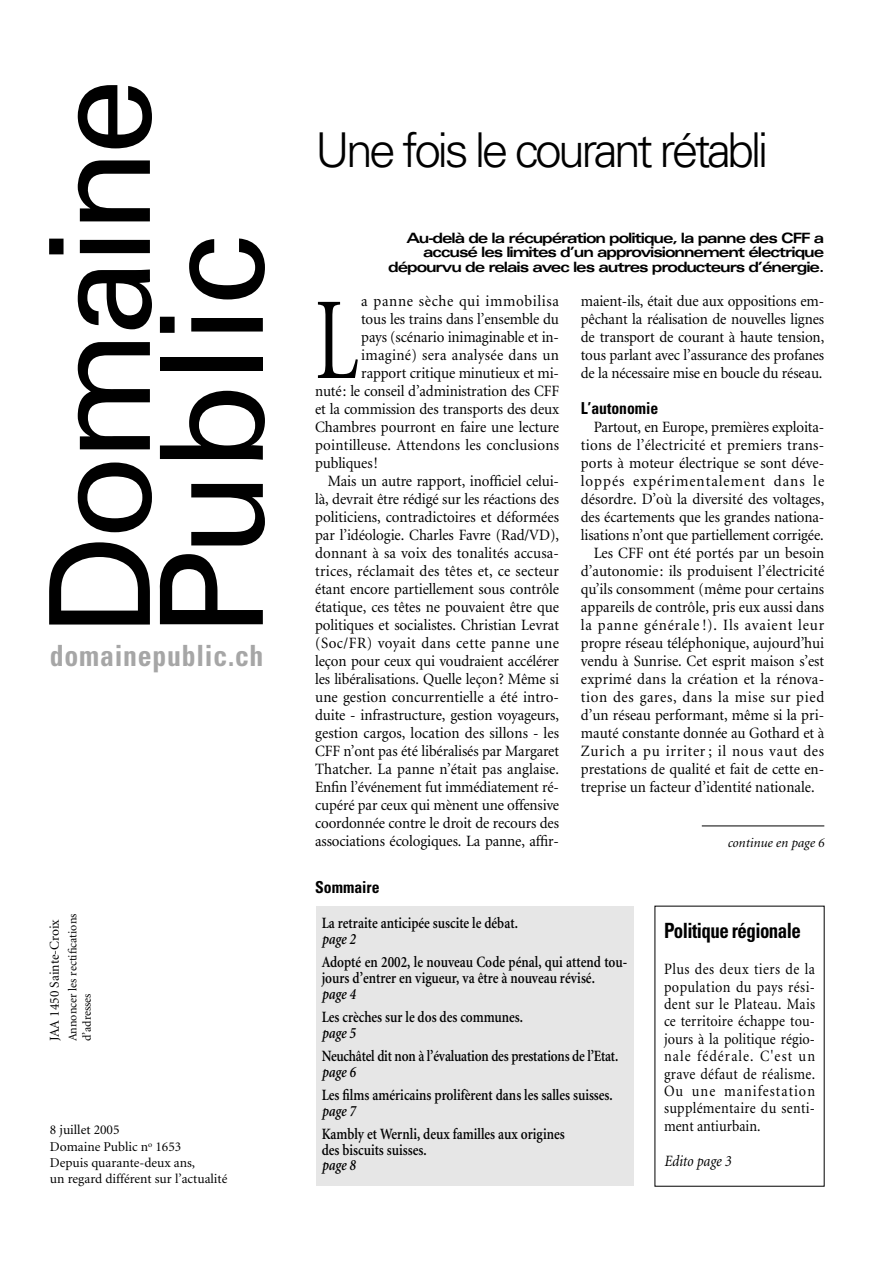
<style>
.page{position:relative;width:893px;height:1263px;background:#fff}
.page>*{position:absolute;margin:0;border:0;box-sizing:border-box;transform-origin:0 0}
.t1{font:142.5px "Univers";color:#000}
.t2{font:139.5px "Univers";letter-spacing:-.05em;color:#000}
.t3{font:117.15px "Minion";color:#000;scale:.7 1}
.t4{font:300 48px "Univers";letter-spacing:-.075em;color:#000}
.t5{font:700 condensed 29.25px "Univers";letter-spacing:.025em;color:#a6a6a6;scale:.95 1}
.t6{font:700 condensed 21px "Univers";letter-spacing:-.03em;color:#000;scale:.9 1}
.t7{font:700 condensed 16.5px "Univers";color:#000;scale:.95 1}
.t8{font:15.75px/18px "Minion";color:#000;text-align:justify;scale:.95 1}
.t9{font:600 15.75px/15.8px "Minion";color:#000;scale:.85 1}
.t10{font:15.75px/17.4px "Minion";color:#000;text-align:justify;scale:.9 1}
.t11{font:15.75px "Minion";letter-spacing:.045em;color:#000;scale:.95 1}
.t12{font:15.75px "Minion";letter-spacing:.055em;color:#000;scale:.95 1}
.t13{font:15.75px "Minion";letter-spacing:.02em;color:#000;scale:.95 1}
.t14{font:15.75px "Minion";letter-spacing:.03em;color:#000;scale:.95 1}
.t15{font:15.75px "Minion";letter-spacing:.04em;color:#000;scale:.95 1}
.t16{font:italic 600 15.75px "Minion";color:#000;scale:.85 1}
.t17{font:15.75px "Minion";letter-spacing:.065em;color:#000;scale:.95 1}
.t18{font:italic 15.75px "Minion";color:#000;scale:.9 1}
.t19{font:700 expanded 14.25px/14.2px "Univers";letter-spacing:-.075em;color:#000;text-align:right}
.t20{font:13.5px/16.2px "Minion";color:#000}
.t21{font:italic 13.5px "Minion";color:#000}
.t22{font:12px/14.4px "Minion";color:#000}
</style>
<div class="page">
<div style="left:316px;top:906px;width:317px;height:280px;background:#e6e6e6"></div>
<hr style="left:701px;top:826px;width:123px;height:1px;background:#000">
<h2 class="t2" style="left:49px;top:637px;width:560px;rotate:-90deg">Domaine</h2>
<h1 class="t1" style="left:160px;top:637px;width:404px;rotate:-90deg">Public</h1>
<h3 class="t5" style="left:50px;top:645px;width:226px">domainepublic.ch</h3>
<p class="t22" style="left:66px;top:1041px;width:129px;rotate:-90deg">Annoncer les rectifications d’adresses</p>
<p class="t20" style="left:47px;top:1041px;width:124px;rotate:-90deg">JAA 1450 Sainte-Croix</p>
<p class="t20" style="left:50px;top:1123px;width:179px">8 juillet 2005<br>Domaine Public n<sup>o</sup> 1653<br>Depuis quarante-deux ans,<br>un regard différent sur l’actualité</p>
<h3 class="t4" style="left:315px;top:132px;width:455px">Une fois le courant rétabli</h3>
<p class="t19" style="left:388px;top:232px;width:437px">Au-delà de la récupération politique, la panne des CFF a accusé les limites d’un approvisionnement électrique dépourvu de relais avec les autres producteurs d’énergie.</p>
<h3 class="t3" style="left:315px;top:295px;width:64px">L</h3>
<p class="t11" style="left:361px;top:295px;width:210px">a panne sèche qui immobilisa</p>
<p class="t8" style="left:361px;top:311px;width:210px">tous les trains dans l’ensemble du</p>
<p class="t8" style="left:361px;top:329px;width:210px">pays (scénario inimaginable et in-</p>
<p class="t8" style="left:361px;top:347px;width:209px">imaginé) sera analysée dans un</p>
<p class="t8" style="left:361px;top:365px;width:210px">rapport critique minutieux et mi-</p>
<p class="t8" style="left:315px;top:383px;width:258px">nuté: le conseil d’administration des CFF</p>
<p class="t8" style="left:315px;top:401px;width:258px">et la commission des transports des deux</p>
<p class="t8" style="left:315px;top:419px;width:258px">Chambres pourront en faire une lecture</p>
<p class="t8" style="left:315px;top:437px;width:258px">pointilleuse. Attendons les conclusions</p>
<p class="t8" style="left:315px;top:455px;width:68px">publiques!</p>
<p class="t8" style="left:328px;top:473px;width:245px">Mais un autre rapport, inofficiel celui-</p>
<p class="t8" style="left:315px;top:491px;width:258px">là, devrait être rédigé sur les réactions des</p>
<p class="t8" style="left:315px;top:509px;width:258px">politiciens, contradictoires et déformées</p>
<p class="t8" style="left:315px;top:527px;width:258px">par l’idéologie. Charles Favre (Rad/VD),</p>
<p class="t8" style="left:315px;top:545px;width:258px">donnant à sa voix des tonalités accusa-</p>
<p class="t8" style="left:315px;top:563px;width:258px">trices, réclamait des têtes et, ce secteur</p>
<p class="t8" style="left:315px;top:581px;width:258px">étant encore partiellement sous contrôle</p>
<p class="t8" style="left:315px;top:599px;width:258px">étatique, ces têtes ne pouvaient être que</p>
<p class="t8" style="left:315px;top:617px;width:258px">politiques et socialistes. Christian Levrat</p>
<p class="t14" style="left:315px;top:637px;width:258px">(Soc/FR) voyait dans cette panne une</p>
<p class="t8" style="left:315px;top:653px;width:258px">leçon pour ceux qui voudraient accélérer</p>
<p class="t8" style="left:315px;top:671px;width:258px">les libéralisations. Quelle leçon? Même si</p>
<p class="t8" style="left:315px;top:689px;width:258px">une gestion concurrentielle a été intro-</p>
<p class="t8" style="left:315px;top:707px;width:258px">duite - infrastructure, gestion voyageurs,</p>
<p class="t8" style="left:315px;top:725px;width:258px">gestion cargos, location des sillons - les</p>
<p class="t8" style="left:315px;top:743px;width:258px">CFF n’ont pas été libéralisés par Margaret</p>
<p class="t8" style="left:315px;top:761px;width:258px">Thatcher. La panne n’était pas anglaise.</p>
<p class="t8" style="left:315px;top:779px;width:258px">Enfin l’événement fut immédiatement ré-</p>
<p class="t8" style="left:315px;top:797px;width:258px">cupéré par ceux qui mènent une offensive</p>
<p class="t8" style="left:315px;top:815px;width:258px">coordonnée contre le droit de recours des</p>
<p class="t8" style="left:315px;top:833px;width:258px">associations écologiques. La panne, affir-</p>
<p class="t7" style="left:315px;top:881px;width:69px">Sommaire</p>
<p class="t8" style="left:581px;top:293px;width:258px">maient-ils, était due aux oppositions em&shy;pêchant la réalisation de nouvelles lignes de transport de courant à haute tension, tous parlant avec l’assurance des profanes de la nécessaire mise en boucle du réseau.</p>
<p class="t7" style="left:581px;top:402px;width:83px">L’autonomie</p>
<p class="t8" style="left:593px;top:419px;width:244px">Partout, en Europe, premières exploita-</p>
<p class="t8" style="left:581px;top:437px;width:257px">tions de l’électricité et premiers trans-</p>
<p class="t8" style="left:581px;top:455px;width:258px">ports à moteur électrique se sont déve-</p>
<p class="t17" style="left:581px;top:475px;width:258px">loppés expérimentalement dans le</p>
<p class="t8" style="left:581px;top:491px;width:258px">désordre. D’où la diversité des voltages,</p>
<p class="t8" style="left:581px;top:509px;width:258px">des écartements que les grandes nationa-</p>
<p class="t8" style="left:581px;top:527px;width:257px">lisations n’ont que partiellement corrigée.</p>
<p class="t8" style="left:593px;top:545px;width:244px">Les CFF ont été portés par un besoin</p>
<p class="t8" style="left:581px;top:563px;width:258px">d’autonomie: ils produisent l’électricité</p>
<p class="t8" style="left:581px;top:581px;width:257px">qu’ils consomment (même pour certains</p>
<p class="t8" style="left:581px;top:599px;width:257px">appareils de contrôle, pris eux aussi dans</p>
<p class="t12" style="left:581px;top:619px;width:257px">la panne générale !). Ils avaient leur</p>
<p class="t8" style="left:581px;top:635px;width:258px">propre réseau téléphonique, aujourd’hui</p>
<p class="t8" style="left:581px;top:653px;width:258px">vendu à Sunrise. Cet esprit maison s’est</p>
<p class="t13" style="left:581px;top:673px;width:257px">exprimé dans la création et la rénova-</p>
<p class="t15" style="left:581px;top:691px;width:258px">tion des gares, dans la mise sur pied</p>
<p class="t8" style="left:581px;top:707px;width:257px">d’un réseau performant, même si la pri-</p>
<p class="t8" style="left:581px;top:725px;width:258px">mauté constante donnée au Gothard et à</p>
<p class="t11" style="left:581px;top:745px;width:258px">Zurich a pu irriter ; il nous vaut des</p>
<p class="t8" style="left:581px;top:761px;width:258px">prestations de qualité et fait de cette en-</p>
<p class="t8" style="left:581px;top:779px;width:247px">treprise un facteur d’identité nationale.</p>
<p class="t21" style="left:727px;top:837px;width:98px">continue en page 6</p>
<p class="t9" style="left:322px;top:917px;width:232px">La retraite anticipée suscite le débat.</p>
<p class="t16" style="left:322px;top:933px;width:42px">page 2</p>
<p class="t9" style="left:322px;top:956px;width:361px">Adopté en 2002, le nouveau Code pénal, qui attend tou&shy;jours d’entrer en vigueur, va être à nouveau révisé.</p>
<p class="t16" style="left:322px;top:988px;width:42px">page 4</p>
<p class="t9" style="left:322px;top:1010px;width:238px">Les crèches sur le dos des communes.</p>
<p class="t16" style="left:322px;top:1027px;width:42px">page 5</p>
<p class="t9" style="left:322px;top:1049px;width:350px">Neuchâtel dit non à l’évaluation des prestations de l’Etat.</p>
<p class="t16" style="left:322px;top:1066px;width:42px">page 6</p>
<p class="t9" style="left:322px;top:1088px;width:344px">Les films américains prolifèrent dans les salles suisses.</p>
<p class="t16" style="left:322px;top:1105px;width:42px">page 7</p>
<p class="t9" style="left:322px;top:1127px;width:287px">Kambly et Wernli, deux familles aux origines des biscuits suisses.</p>
<p class="t16" style="left:322px;top:1159px;width:42px">page 8</p>
<h3 class="t6" style="left:664px;top:923px;width:153px">Politique régionale</h3>
<p class="t10" style="left:664px;top:962px;width:169px">Plus des deux tiers de la population du pays rési&shy;dent sur le Plateau. Mais ce territoire échappe tou&shy;jours à la politique régio&shy;nale fédérale. C'est un grave défaut de réalisme.<br>Ou une manifestation supplémentaire du senti&shy;ment antiurbain.</p>
<p class="t18" style="left:664px;top:1154px;width:76px">Edito page 3</p>
</div>
